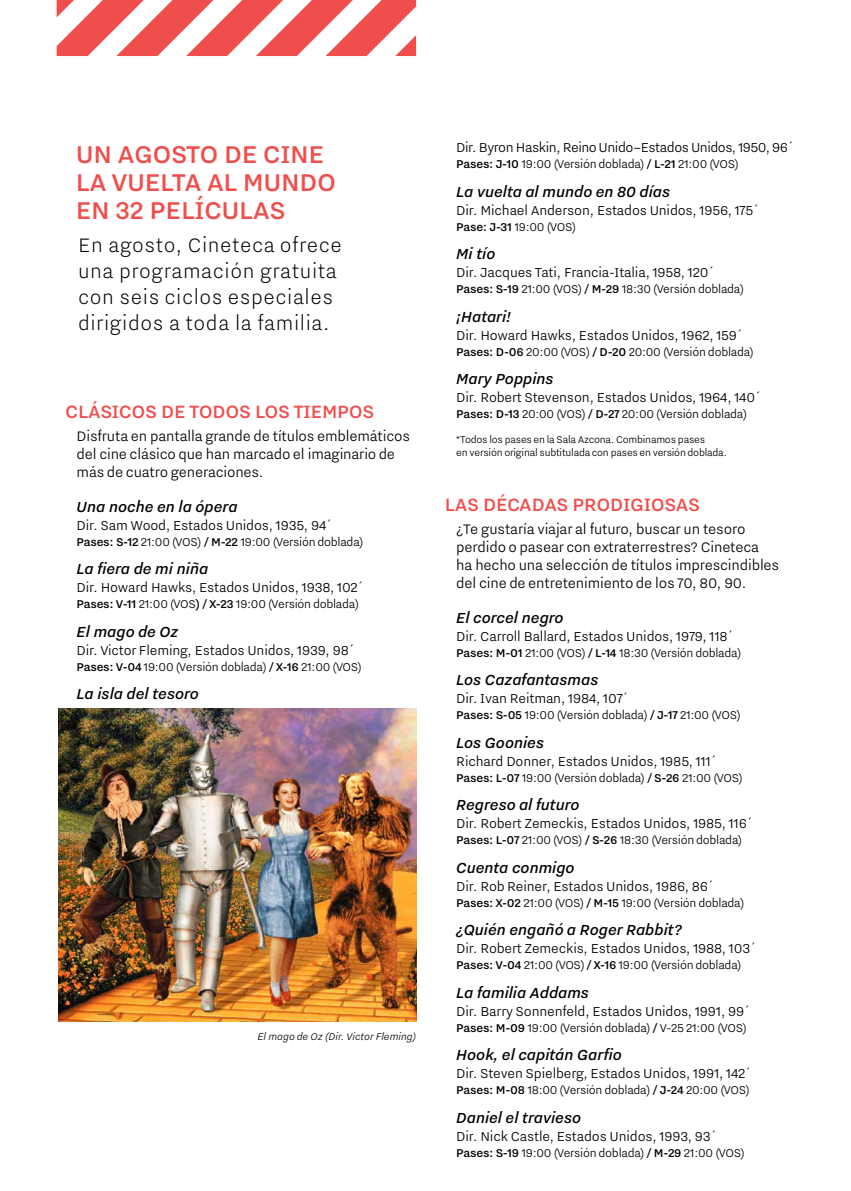
<style>
.page{position:relative;width:851px;height:1191px;background:#fff}
.page>*{position:absolute;margin:0;border:0;box-sizing:border-box;transform-origin:0 0}
.t1{font:500 30px/28px "Nitti Grotesk";letter-spacing:-.01em;color:#f04e4c}
.t2{font:300 24px/26px "Nitti Grotesk";letter-spacing:.025em;color:#000}
.t3{font:500 22px "Nitti Grotesk";letter-spacing:-.015em;color:#f04e4c}
.t4{font:italic 500 18px "Nitti Grotesk";color:#000}
.t5{font:300 17px/18px "Nitti Grotesk";letter-spacing:-.01em;color:#000}
.t6{font:300 16px "Nitti Grotesk";letter-spacing:-.01em;color:#000}
.t7{font:300 16px "Nitti Grotesk";letter-spacing:-.03em;color:#000}
.t8{font:300 14px "Nitti Grotesk";letter-spacing:-.02em;color:#000}
.t9{font:300 12px/13px "Nitti Grotesk";letter-spacing:-.02em;color:#000}
.t10{font:italic 300 12px "Nitti Grotesk";color:#000}
.s1{font-weight:500}
</style>
<div class="page">
<svg style="left:56px;top:0;width:361px;height:56px"></svg>
<img style="left:59px;top:708px;width:357px;height:313px">
<h1 class="t1" style="left:76px;top:139px;width:262px">UN AGOSTO DE CINE<br>LA VUELTA AL MUNDO<br>EN 32 PELÍCULAS</h1>
<h2 class="t2" style="left:78px;top:231px;width:265px">En agosto, Cineteca ofrece una programación gratuita con seis ciclos especiales dirigidos a toda la familia.</h2>
<h3 class="t3" style="left:65px;top:399px;width:310px">CLÁSICOS DE TODOS LOS TIEMPOS</h3>
<p class="t5" style="left:77px;top:427px;width:335px">Disfruta en pantalla grande de títulos emblemáticos del cine clásico que han marcado el imaginario de más de cuatro generaciones.</p>
<p class="t4" style="left:77px;top:496px;width:162px">Una noche en la ópera</p>
<p class="t6" style="left:77px;top:516px;width:257px">Dir. Sam Wood, Estados Unidos, 1935, 94´</p>
<p class="t8" style="left:77px;top:533px;width:288px"><span class="s1">Pases: S-12</span> 21:00 (VOS) <span class="s1">/ M-22</span> 19:00 (Versión doblada)</p>
<p class="t4" style="left:77px;top:558px;width:133px">La fiera de mi niña</p>
<p class="t6" style="left:77px;top:578px;width:289px">Dir. Howard Hawks, Estados Unidos, 1938, 102´</p>
<p class="t8" style="left:77px;top:596px;width:284px"><span class="s1">Pases: V-11</span> 21:00 (VOS<span class="s1">) / X-23</span> 19:00 (Versión doblada)</p>
<p class="t4" style="left:77px;top:621px;width:103px">El mago de Oz</p>
<p class="t6" style="left:77px;top:641px;width:280px">Dir. Victor Fleming, Estados Unidos, 1939, 98´</p>
<p class="t8" style="left:77px;top:658px;width:287px"><span class="s1">Pases: V-04</span> 19:00 (Versión doblada) <span class="s1">/ X-16</span> 21:00 (VOS)</p>
<p class="t4" style="left:77px;top:683px;width:124px">La isla del tesoro</p>
<p class="t10" style="left:257px;top:1029px;width:160px">El mago de Oz (Dir. Victor Fleming)</p>
<p class="t7" style="left:456px;top:138px;width:339px">Dir. Byron Haskin, Reino Unido–Estados Unidos, 1950, 96´</p>
<p class="t8" style="left:456px;top:156px;width:284px"><span class="s1">Pases: J-10</span> 19:00 (Versión doblada) <span class="s1">/ L-21</span> 21:00 (VOS)</p>
<p class="t4" style="left:456px;top:181px;width:215px">La vuelta al mundo en 80 días</p>
<p class="t6" style="left:456px;top:201px;width:304px">Dir. Michael Anderson, Estados Unidos, 1956, 175´</p>
<p class="t8" style="left:456px;top:219px;width:121px"><span class="s1">Pase: J-31</span> 19:00 (VOS)</p>
<p class="t4" style="left:456px;top:244px;width:41px">Mi tío</p>
<p class="t6" style="left:456px;top:263px;width:260px">Dir. Jacques Tati, Francia-Italia, 1958, 120´</p>
<p class="t8" style="left:456px;top:281px;width:289px"><span class="s1">Pases: S-19</span> 21:00 (VOS) <span class="s1">/ M-29</span> 18:30 (Versión doblada)</p>
<p class="t4" style="left:456px;top:306px;width:56px">¡Hatari!</p>
<p class="t6" style="left:456px;top:326px;width:288px">Dir. Howard Hawks, Estados Unidos, 1962, 159´</p>
<p class="t8" style="left:456px;top:344px;width:299px"><span class="s1">Pases: D-06</span> 20:00 (VOS) <span class="s1">/ D-20</span> 20:00 (Versión doblada)</p>
<p class="t4" style="left:456px;top:369px;width:99px">Mary Poppins</p>
<p class="t6" style="left:456px;top:388px;width:306px">Dir. Robert Stevenson, Estados Unidos, 1964, 140´</p>
<p class="t8" style="left:456px;top:406px;width:292px"><span class="s1">Pases: D-13</span> 20:00 (VOS) <span class="s1">/ D-27</span> 20:00 (Versión doblada)</p>
<p class="t9" style="left:456px;top:432px;width:272px">*Todos los pases en la Sala Azcona. Combinamos pases<br>en versión original subtitulada con pases en versión doblada.</p>
<h3 class="t3" style="left:445px;top:492px;width:256px">LAS DÉCADAS PRODIGIOSAS</h3>
<p class="t5" style="left:456px;top:520px;width:324px">¿Te gustaría viajar al futuro, buscar un tesoro perdido o pasear con extraterrestres? Cineteca ha hecho una selección de títulos imprescindibles del cine de entretenimiento de los 70, 80, 90.</p>
<p class="t4" style="left:456px;top:607px;width:109px">El corcel negro</p>
<p class="t6" style="left:456px;top:627px;width:279px">Dir. Carroll Ballard, Estados Unidos, 1979, 118´</p>
<p class="t8" style="left:456px;top:644px;width:286px"><span class="s1">Pases: M-01</span> 21:00 (VOS) <span class="s1">/ L-14</span> 18:30 (Versión doblada)</p>
<p class="t4" style="left:456px;top:669px;width:144px">Los Cazafantasmas</p>
<p class="t6" style="left:456px;top:689px;width:174px">Dir. Ivan Reitman, 1984, 107´</p>
<p class="t8" style="left:456px;top:707px;width:286px"><span class="s1">Pases: S-05</span> 19:00 (Versión doblada) <span class="s1">/ J-17</span> 21:00 (VOS)</p>
<p class="t4" style="left:456px;top:732px;width:89px">Los Goonies</p>
<p class="t6" style="left:456px;top:752px;width:262px">Richard Donner, Estados Unidos, 1985, 111´</p>
<p class="t8" style="left:456px;top:769px;width:288px"><span class="s1">Pases: L-07</span> 19:00 (Versión doblada) <span class="s1">/ S-26</span> 21:00 (VOS)</p>
<p class="t4" style="left:456px;top:794px;width:125px">Regreso al futuro</p>
<p class="t6" style="left:456px;top:814px;width:298px">Dir. Robert Zemeckis, Estados Unidos, 1985, 116´</p>
<p class="t8" style="left:456px;top:832px;width:287px"><span class="s1">Pases: L-07</span> 21:00 (VOS) <span class="s1">/ S-26</span> 18:30 (Versión doblada)</p>
<p class="t4" style="left:456px;top:857px;width:120px">Cuenta conmigo</p>
<p class="t6" style="left:456px;top:877px;width:259px">Dir. Rob Reiner, Estados Unidos, 1986, 86´</p>
<p class="t8" style="left:456px;top:894px;width:289px"><span class="s1">Pases: X-02</span> 21:00 (VOS) <span class="s1">/ M-15</span> 19:00 (Versión doblada)</p>
<p class="t4" style="left:456px;top:919px;width:227px">¿Quién engañó a Roger Rabbit?</p>
<p class="t6" style="left:456px;top:939px;width:302px">Dir. Robert Zemeckis, Estados Unidos, 1988, 103´</p>
<p class="t8" style="left:456px;top:957px;width:287px"><span class="s1">Pases: V-04</span> 21:00 (VOS) <span class="s1">/ X-16</span> 19:00 (Versión doblada)</p>
<p class="t4" style="left:456px;top:982px;width:134px">La familia Addams</p>
<p class="t6" style="left:456px;top:1002px;width:296px">Dir. Barry Sonnenfeld, Estados Unidos, 1991, 99´</p>
<p class="t8" style="left:456px;top:1019px;width:292px"><span class="s1">Pases: M-09</span> 19:00 (Versión doblada) <span class="s1">/</span> V-25 21:00 (VOS)</p>
<p class="t4" style="left:456px;top:1044px;width:167px">Hook, el capitán Garfio</p>
<p class="t6" style="left:456px;top:1064px;width:297px">Dir. Steven Spielberg, Estados Unidos, 1991, 142´</p>
<p class="t8" style="left:456px;top:1082px;width:295px"><span class="s1">Pases: M-08</span> 18:00 (Versión doblada) <span class="s1">/ J-24</span> 20:00 (VOS)</p>
<p class="t4" style="left:456px;top:1107px;width:126px">Daniel el travieso</p>
<p class="t6" style="left:456px;top:1127px;width:262px">Dir. Nick Castle, Estados Unidos, 1993, 93´</p>
<p class="t8" style="left:456px;top:1144px;width:290px"><span class="s1">Pases: S-19</span> 19:00 (Versión doblada) <span class="s1">/ M-29</span> 21:00 (VOS)</p>
</div>
